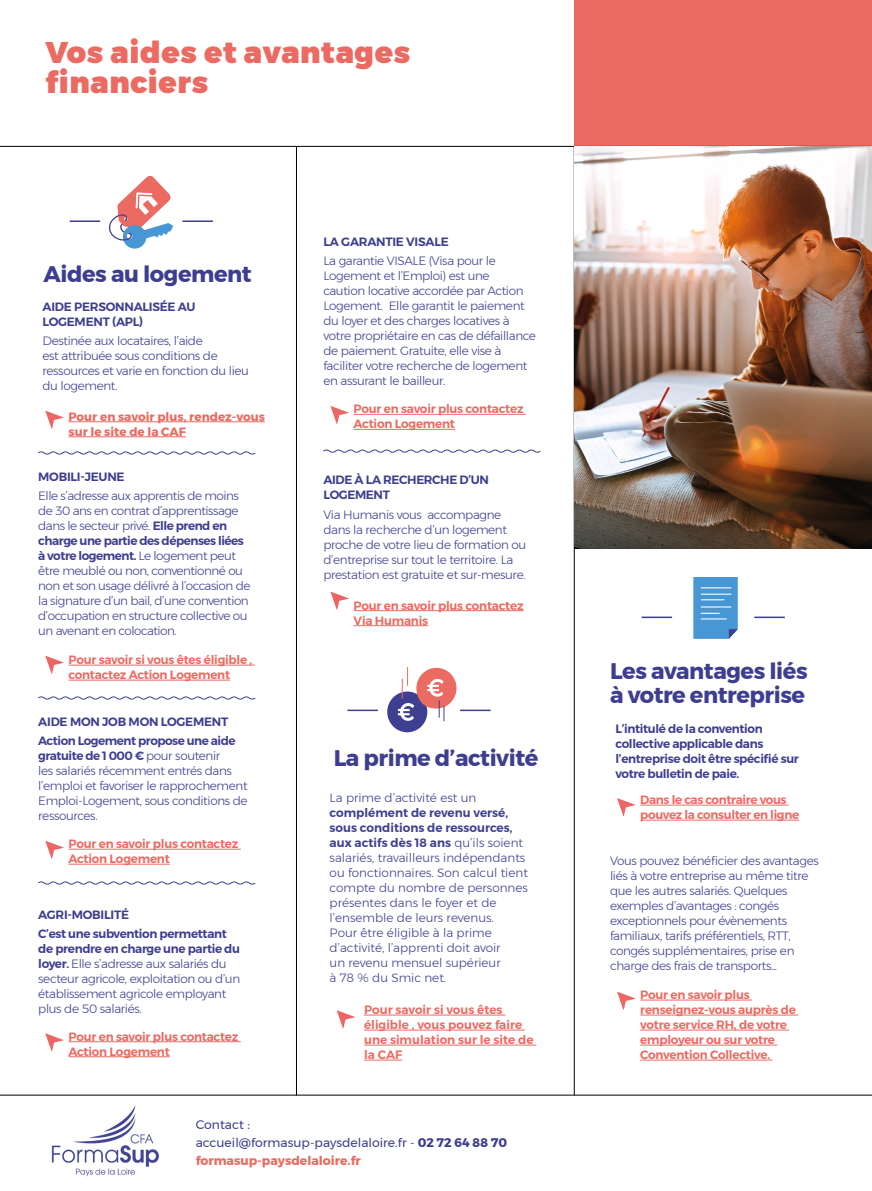
<style>
.page{position:relative;width:872px;height:1191px;background:#fff}
.page>*{position:absolute;margin:0;border:0;box-sizing:border-box;transform-origin:0 0}
.t1{font:900 29.85px/30.6px "Montserrat";letter-spacing:.02em;color:#eb6a61}
.t2{font:700 22.5px/24px "Montserrat";letter-spacing:-.02em;color:#3e3e91}
.t3{font:12.45px/18.1px "Montserrat";color:#3e3e91}
.t4{font:300 12px/15px "Montserrat";letter-spacing:-.03em;color:#3e3e91}
.t5{font:600 12px/15px "Montserrat";letter-spacing:-.02em;color:#eb6a61}
.t6{font:300 12px/15px "Montserrat";color:#3e3e91}
.t7{font:600 12px/15px "Montserrat";letter-spacing:-.03em;color:#3e3e91}
.t8{font:600 12px/15px "Montserrat";color:#eb6a61}
.t9{font:700 12px/15px "Montserrat";color:#eb6a61}
.s1{font-weight:600}
.s2{font-weight:700;color:#3d3e91}
.s3{font-weight:700;color:#eb6a61}
</style>
<div class="page">
<div style="left:574px;top:0;width:298px;height:146px;background:#eb6a61"></div>
<img style="left:51px;top:1105px;width:108px;height:72px">
<hr style="left:0;top:1094px;width:872px;height:1px;background:#000">
<hr style="left:754px;top:616px;width:31px;height:2px;background:#3e3e91">
<hr style="left:641px;top:616px;width:31px;height:2px;background:#3e3e91">
<svg style="left:693px;top:577px;width:44px;height:62px;background:#559ed5"></svg>
<svg style="left:617px;top:991px;width:18px;height:19px"></svg>
<hr style="left:640px;top:999px;width:112px;height:1px;background:#eb6a61">
<hr style="left:640px;top:1014px;width:158px;height:1px;background:#eb6a61">
<hr style="left:640px;top:1029px;width:149px;height:1px;background:#eb6a61">
<hr style="left:640px;top:1044px;width:137px;height:1px;background:#eb6a61">
<hr style="left:640px;top:1059px;width:132px;height:1px;background:#eb6a61">
<svg style="left:617px;top:798px;width:18px;height:18px"></svg>
<hr style="left:640px;top:805px;width:148px;height:1px;background:#eb6a61">
<hr style="left:640px;top:820px;width:159px;height:1px;background:#eb6a61">
<hr style="left:0;top:146px;width:872px;height:1px;background:#000">
<hr style="left:574px;top:146px;width:1px;height:949px;background:#000">
<img style="left:574px;top:146px;width:298px;height:403px">
<hr style="left:296px;top:146px;width:1px;height:949px;background:#000">
<svg style="left:45px;top:1033px;width:19px;height:18px"></svg>
<hr style="left:68px;top:1041px;width:173px;height:1px;background:#eb6a61">
<hr style="left:68px;top:1056px;width:102px;height:1px;background:#eb6a61">
<svg style="left:330px;top:591px;width:19px;height:19px"></svg>
<svg style="left:45px;top:656px;width:19px;height:18px"></svg>
<hr style="left:68px;top:665px;width:187px;height:1px;background:#eb6a61">
<hr style="left:68px;top:680px;width:162px;height:1px;background:#eb6a61">
<svg style="left:38px;top:696px;width:218px;height:4px"></svg>
<svg style="left:38px;top:881px;width:218px;height:4px"></svg>
<svg style="left:38px;top:451px;width:218px;height:4px"></svg>
<svg style="left:337px;top:1010px;width:18px;height:18px"></svg>
<hr style="left:364px;top:1014px;width:141px;height:1px;background:#eb6a61">
<hr style="left:364px;top:1029px;width:161px;height:1px;background:#eb6a61">
<hr style="left:364px;top:1044px;width:172px;height:1px;background:#eb6a61">
<hr style="left:364px;top:1059px;width:38px;height:1px;background:#eb6a61">
<hr style="left:460px;top:709px;width:30px;height:2px;background:#3e3e91">
<hr style="left:347px;top:709px;width:31px;height:2px;background:#3e3e91">
<div style="left:387px;top:691px;width:40px;height:41px;background:#3e3f91;border-radius:50%"></div>
<svg style="left:398px;top:667px;width:58px;height:54px"></svg>
<svg style="left:330px;top:406px;width:19px;height:18px"></svg>
<hr style="left:354px;top:414px;width:172px;height:1px;background:#eb6a61">
<hr style="left:354px;top:429px;width:101px;height:1px;background:#eb6a61">
<hr style="left:354px;top:610px;width:169px;height:1px;background:#eb6a61">
<hr style="left:354px;top:625px;width:74px;height:1px;background:#eb6a61">
<svg style="left:323px;top:449px;width:218px;height:4px"></svg>
<hr style="left:182px;top:220px;width:31px;height:2px;background:#3e3e91">
<hr style="left:70px;top:220px;width:30px;height:2px;background:#3e3e91">
<svg style="left:108px;top:176px;width:65px;height:73px"></svg>
<svg style="left:45px;top:411px;width:19px;height:18px"></svg>
<hr style="left:68px;top:421px;width:197px;height:1px;background:#eb6a61">
<hr style="left:68px;top:436px;width:118px;height:1px;background:#eb6a61">
<svg style="left:45px;top:841px;width:19px;height:18px"></svg>
<hr style="left:68px;top:849px;width:173px;height:1px;background:#eb6a61">
<hr style="left:68px;top:864px;width:102px;height:1px;background:#eb6a61">
<h1 class="t1" style="left:45px;top:37px;width:366px">Vos aides et avantages financiers</h1>
<h2 class="t2" style="left:44px;top:262px;width:210px">Aides au logement</h2>
<p class="t7" style="left:43px;top:299px;width:155px">AIDE PERSONNALISÉE AU<br>LOGEMENT (APL)</p>
<p class="t4" style="left:43px;top:333px;width:208px">Destinée aux locataires, l’aide<br>est attribuée sous conditions de ressources et varie en fonction du lieu du logement.</p>
<p class="t9" style="left:68px;top:409px;width:198px">Pour en savoir plus, rendez-vous sur le site de la CAF</p>
<p class="t7" style="left:38px;top:469px;width:88px">MOBILI-JEUNE</p>
<p class="t4" style="left:38px;top:488px;width:214px">Elle s’adresse aux apprentis de moins de 30 ans en contrat d’apprentissage dans le secteur privé. <span class="s1">Elle prend en charge une partie des dépenses liées à votre logement.</span> Le logement peut être meublé ou non, conventionné ou non et son usage délivré à l’occasion de la signature d’un bail, d’une convention d’occupation en structure collective ou un avenant en colocation.</p>
<p class="t5" style="left:68px;top:652px;width:185px">Pour savoir si vous êtes éligible , contactez Action Logement</p>
<p class="t7" style="left:38px;top:712px;width:199px;line-height:19.2px">AIDE MON JOB MON LOGEMENT<br>Action Logement propose une aide</p>
<p class="t4" style="left:38px;top:748px;width:211px"><span class="s1">gratuite de 1 000 €</span> pour soutenir<br>les salariés récemment entrés dans l’emploi et favoriser le rapprochement<br>Emploi-Logement, sous conditions de ressources.</p>
<p class="t5" style="left:68px;top:836px;width:171px">Pour en savoir plus contactez<br>Action Logement</p>
<p class="t7" style="left:38px;top:904px;width:190px;line-height:19.2px">AGRI-MOBILITÉ<br>C’est une subvention permettant</p>
<p class="t4" style="left:38px;top:941px;width:203px"><span class="s1">de prendre en charge une partie du loyer.</span> Elle s’adresse aux salariés du secteur agricole, exploitation ou d’un établissement agricole employant plus de 50 salariés.</p>
<p class="t5" style="left:68px;top:1029px;width:171px">Pour en savoir plus contactez<br>Action Logement</p>
<p class="t7" style="left:323px;top:234px;width:127px">LA GARANTIE VISALE</p>
<p class="t4" style="left:323px;top:253px;width:214px">La garantie VISALE (Visa pour le Logement et l’Emploi) est une<br>caution locative accordée par Action Logement. Elle garantit le paiement du loyer et des charges locatives à votre propriétaire en cas de défaillance de paiement. Gratuite, elle vise à faciliter votre recherche de logement en assurant le bailleur.</p>
<p class="t5" style="left:354px;top:402px;width:171px">Pour en savoir plus contactez<br>Action Logement</p>
<p class="t7" style="left:323px;top:473px;width:167px">AIDE À LA RECHERCHE D’UN<br>LOGEMENT</p>
<p class="t4" style="left:323px;top:507px;width:204px">Via Humanis vous accompagne dans la recherche d’un logement proche de votre lieu de formation ou d’entreprise sur tout le territoire. La prestation est gratuite et sur-mesure.</p>
<p class="t5" style="left:354px;top:598px;width:171px">Pour en savoir plus contactez<br>Via Humanis</p>
<h2 class="t2" style="left:334px;top:746px;width:206px">La prime d’activité</h2>
<p class="t6" style="left:330px;top:790px;width:148px">La prime d’activité est un</p>
<p class="t6" style="left:330px;top:805px;width:200px"><span class="s1">complément de revenu versé, sous conditions de ressources, aux actifs dès 18 ans</span> qu’ils soient salariés, travailleurs indépendants ou fonctionnaires. Son calcul tient compte du nombre de personnes présentes dans le foyer et de l’ensemble de leurs revenus.<br>Pour être éligible à la prime d’activité, l’apprenti doit avoir<br>un revenu mensuel supérieur<br>à 78 % du Smic net.</p>
<p class="t8" style="left:364px;top:1002px;width:171px">Pour savoir si vous êtes éligible , vous pouvez faire une simulation sur le site de la CAF</p>
<p class="t3" style="left:196px;top:1115px;width:313px">Contact :<br>accueil@formasup-paysdelaloire.fr - <span class="s2">02 72 64 88 70 </span><span class="s3">formasup-paysdelaloire.fr</span></p>
<h2 class="t2" style="left:610px;top:659px;width:199px">Les avantages liés à votre entreprise</h2>
<p class="t7" style="left:615px;top:721px;width:185px">L’intitulé de la convention collective applicable dans l’entreprise doit être spécifié sur votre bulletin de paie.</p>
<p class="t5" style="left:640px;top:792px;width:160px">Dans le cas contraire vous pouvez la consulter en ligne</p>
<p class="t4" style="left:610px;top:852px;width:210px">Vous pouvez bénéficier des avantages liés à votre entreprise au même titre que les autres salariés. Quelques exemples d’avantages : congés exceptionnels pour évènements familiaux, tarifs préférentiels, RTT, congés supplémentaires, prise en charge des frais de transports...</p>
<p class="t5" style="left:640px;top:987px;width:157px">Pour en savoir plus renseignez-vous auprès de votre service RH, de votre employeur ou sur votre<br>Convention Collective.</p>
</div>
